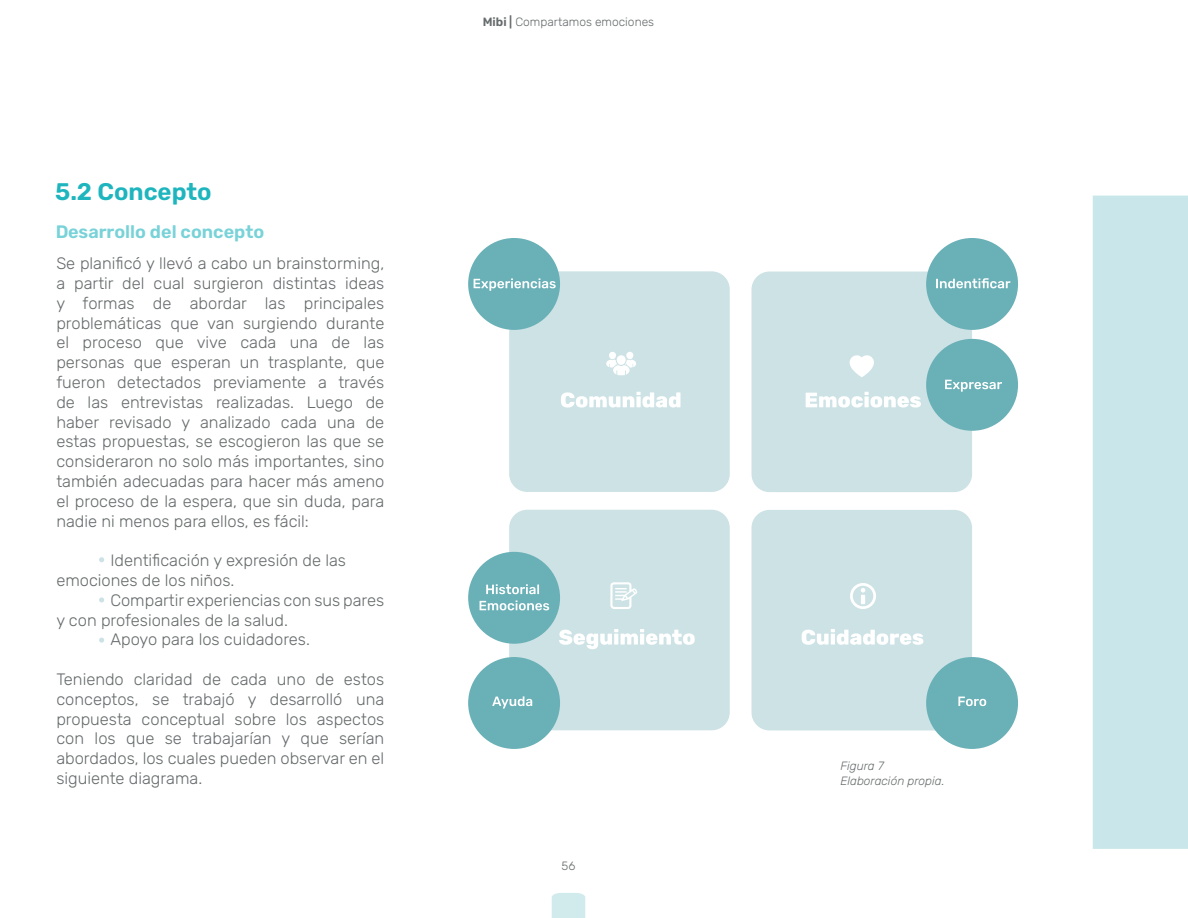
<style>
.page{position:relative;width:1188px;height:918px;background:#fff}
.page>*{position:absolute;margin:0;border:0;box-sizing:border-box;transform-origin:0 0}
.t1{font:600 24px "Rubik";color:#1eb5be}
.t2{font:600 18px "Rubik";color:#1eb5be}
.t3{font:300 16.5px/19.8px "Rubik";color:#666b6c;text-align:justify}
.t4{font:300 12px "Rubik";color:#666b6c}
.t5{font:italic 300 12px/14.4px "Rubik";color:#676b6c}
.s1{font-weight:600}
</style>
<div class="page">
<svg style="left:552px;top:893px;width:33px;height:25px"></svg>
<div style="left:509px;top:271px;width:221px;height:221px;background:#cde2e5;border-radius:18px"></div>
<div style="left:752px;top:272px;width:220px;height:220px;background:#cde2e5;border-radius:18px"></div>
<div style="left:509px;top:510px;width:221px;height:220px;background:#cde2e5;border-radius:18px"></div>
<div style="left:752px;top:510px;width:220px;height:220px;background:#cde2e5;border-radius:18px"></div>
<svg style="left:561px;top:392px;width:120px;height:16px"></svg>
<svg style="left:806px;top:392px;width:115px;height:16px"></svg>
<svg style="left:559px;top:629px;width:136px;height:20px"></svg>
<svg style="left:802px;top:629px;width:121px;height:16px"></svg>
<div style="left:468px;top:238px;width:92px;height:92px;background:#69b0b7;border-radius:50%"></div>
<div style="left:468px;top:657px;width:92px;height:92px;background:#69b0b7;border-radius:50%"></div>
<div style="left:468px;top:552px;width:92px;height:92px;background:#69b0b7;border-radius:50%"></div>
<svg style="left:474px;top:278px;width:82px;height:13px"></svg>
<div style="left:926px;top:238px;width:92px;height:92px;background:#69b0b7;border-radius:50%"></div>
<svg style="left:936px;top:278px;width:74px;height:10px"></svg>
<div style="left:926px;top:339px;width:92px;height:92px;background:#69b0b7;border-radius:50%"></div>
<svg style="left:945px;top:380px;width:57px;height:12px"></svg>
<svg style="left:486px;top:584px;width:53px;height:10px"></svg>
<svg style="left:480px;top:600px;width:69px;height:10px"></svg>
<svg style="left:492px;top:696px;width:40px;height:13px"></svg>
<div style="left:926px;top:657px;width:92px;height:92px;background:#69b0b7;border-radius:50%"></div>
<svg style="left:958px;top:697px;width:28px;height:9px"></svg>
<svg style="left:850px;top:583px;width:26px;height:26px"></svg>
<svg style="left:606px;top:352px;width:30px;height:23px"></svg>
<svg style="left:610px;top:582px;width:27px;height:27px"></svg>
<svg style="left:850px;top:355px;width:24px;height:22px"></svg>
<svg style="left:99px;top:557px;width:5px;height:5px"></svg>
<svg style="left:99px;top:597px;width:5px;height:6px"></svg>
<svg style="left:99px;top:638px;width:5px;height:5px"></svg>
<div style="left:1093px;top:196px;width:95px;height:653px;background:#c9e7ea"></div>
<h1 class="t1" style="left:55px;top:178px;width:158px">5.2 Concepto</h1>
<p class="t2" style="left:55px;top:221px;width:211px">Desarrollo del concepto</p>
<p class="t3" style="left:56px;top:254px;width:330px">Se planificó y llevó a cabo un brainstorming, a partir del cual surgieron distintas ideas y formas de abordar las principales problemáticas que van surgiendo durante el proceso que vive cada una de las personas que esperan un trasplante, que fueron detectados previamente a través de las entrevistas realizadas. Luego de haber revisado y analizado cada una de estas propuestas, se escogieron las que se consideraron no solo más importantes, sino también adecuadas para hacer más ameno el proceso de la espera, que sin duda, para nadie ni menos para ellos, es fácil:</p>
<p class="t3" style="left:56px;top:551px;width:291px;text-indent:54px">Identificación y expresión de las emociones de los niños.</p>
<p class="t3" style="left:110px;top:591px;width:275px">Compartir experiencias con sus pares</p>
<p class="t3" style="left:56px;top:610px;width:233px">y con profesionales de la salud.</p>
<p class="t3" style="left:110px;top:630px;width:201px">Apoyo para los cuidadores.</p>
<p class="t3" style="left:56px;top:670px;width:329px">Teniendo claridad de cada uno de estos conceptos, se trabajó y desarrolló una propuesta conceptual sobre los aspectos con los que se trabajarían y que serían abordados, los cuales pueden observar en el siguiente diagrama.</p>
<p class="t4" style="left:483px;top:15px;width:173px"><span class="s1">Mibi |</span> Compartamos emociones</p>
<p class="t4" style="left:562px;top:859px;width:15px">56</p>
<p class="t5" style="left:840px;top:759px;width:106px">Figura 7<br>Elaboración propia.</p>
</div>
